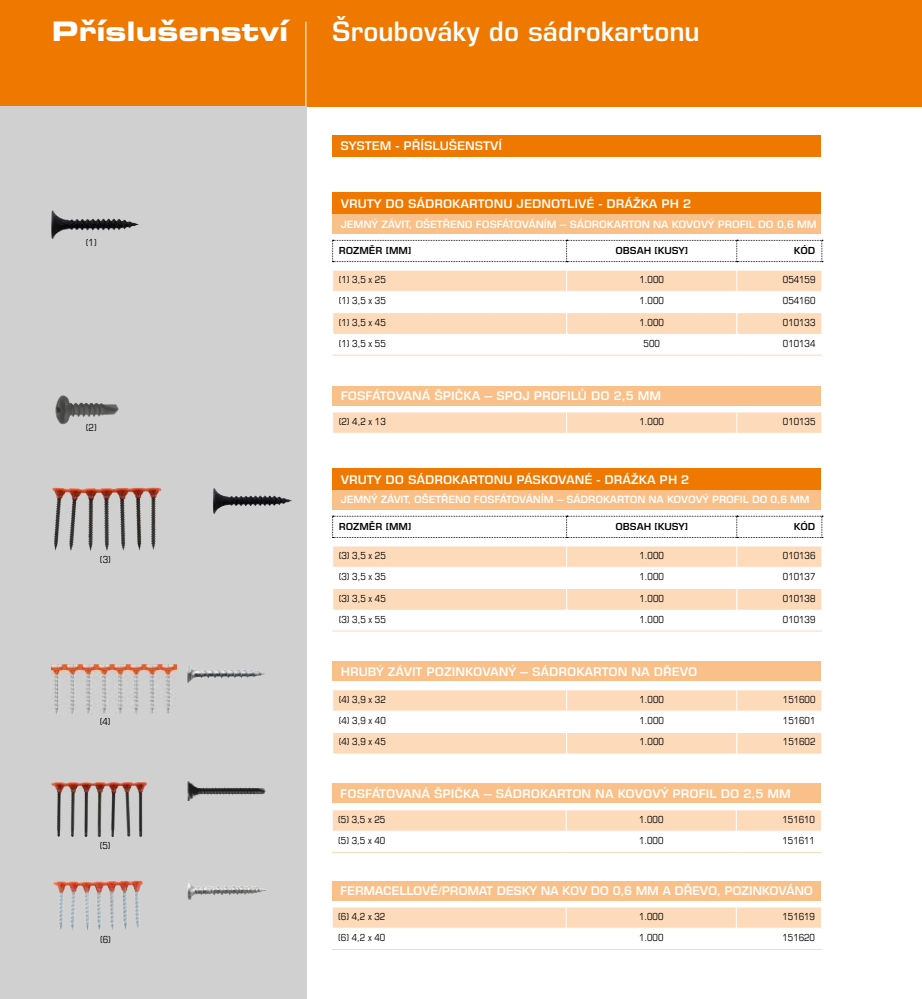
<style>
.page{position:relative;width:922px;height:999px;background:#fff}
.page>*{position:absolute;margin:0;border:0;box-sizing:border-box;transform-origin:0 0}
.t1{font:600 27px "Eurostile LT Pro";color:#fff}
.t2{font:27px "Eurostile LT Pro Bold Ex 2";color:#fff}
.t3{font:600 12px "Eurostile LT Pro";color:#fff}
.t4{font:600 12px "Eurostile LT Pro";letter-spacing:-.02em;color:#fff}
.t5{font:600 10.2px "Eurostile LT Pro";letter-spacing:-.01em;color:#fff}
.t6{font:600 10.05px "Eurostile LT Pro";letter-spacing:-.01em;color:#fff}
.t7{font:condensed 9.75px "Eurostile LT Pro";color:#000}
.t8{font:600 9.75px "Eurostile LT Pro";color:#000}
</style>
<div class="page">
<div style="left:893px;top:0;width:29px;height:106px;background:#ef7900"></div>
<div style="left:0;top:0;width:893px;height:106px;background:#ef7900"></div>
<hr style="left:305px;top:22px;width:1px;height:84px;background:#fff">
<div style="left:0;top:106px;width:306px;height:893px;background:#d0d0d0"></div>
<div style="left:332px;top:135px;width:488px;height:21px;background:#ef7900"></div>
<div style="left:332px;top:469px;width:488px;height:21px;background:#ef7900"></div>
<div style="left:332px;top:193px;width:488px;height:21px;background:#ef7900"></div>
<svg style="left:332px;top:516px;width:491px;height:115px"></svg>
<hr style="left:332px;top:631px;width:234px;height:1px;background:#fddab9">
<hr style="left:566px;top:631px;width:170px;height:1px;background:#fddab9">
<hr style="left:736px;top:631px;width:86px;height:1px;background:#fddab9">
<svg style="left:332px;top:240px;width:491px;height:115px"></svg>
<hr style="left:332px;top:355px;width:234px;height:1px;background:#fddab9">
<hr style="left:566px;top:355px;width:170px;height:1px;background:#fddab9">
<hr style="left:736px;top:355px;width:86px;height:1px;background:#fddab9">
<div style="left:332px;top:490px;width:488px;height:20px;background:#fac089"></div>
<div style="left:332px;top:214px;width:488px;height:20px;background:#fac089"></div>
<svg style="left:333px;top:690px;width:489px;height:64px"></svg>
<svg style="left:332px;top:810px;width:489px;height:21px;background:#fddbbb"></svg>
<hr style="left:332px;top:852px;width:234px;height:1px;background:#fddab9">
<hr style="left:566px;top:852px;width:170px;height:1px;background:#fddab9">
<hr style="left:736px;top:852px;width:85px;height:1px;background:#fddab9">
<svg style="left:333px;top:412px;width:489px;height:21px;background:#fddbbb"></svg>
<svg style="left:332px;top:907px;width:489px;height:21px;background:#fddbbb"></svg>
<hr style="left:332px;top:949px;width:234px;height:1px;background:#fddab9">
<hr style="left:566px;top:949px;width:170px;height:1px;background:#fddab9">
<hr style="left:736px;top:949px;width:85px;height:1px;background:#fddab9">
<div style="left:332px;top:661px;width:488px;height:20px;background:#fac089"></div>
<div style="left:332px;top:784px;width:488px;height:19px;background:#fac089"></div>
<div style="left:332px;top:386px;width:488px;height:19px;background:#fac089"></div>
<div style="left:332px;top:881px;width:488px;height:19px;background:#fac089"></div>
<img style="left:51px;top:210px;width:88px;height:29px">
<img style="left:55px;top:395px;width:63px;height:30px">
<img style="left:51px;top:664px;width:125px;height:50px">
<img style="left:52px;top:488px;width:95px;height:47px">
<img style="left:52px;top:881px;width:81px;height:35px">
<div style="left:86px;top:424px;width:11px;height:8px;background:#d0d0d0"></div>
<img style="left:51px;top:782px;width:89px;height:45px">
<img style="left:213px;top:488px;width:79px;height:26px">
<img style="left:187px;top:666px;width:78px;height:17px">
<img style="left:187px;top:883px;width:79px;height:17px">
<img style="left:187px;top:782px;width:79px;height:18px">
<h1 class="t2" style="left:52px;top:12px;width:238px">Příslušenství</h1>
<h1 class="t1" style="left:332px;top:15px;width:369px">Šroubováky do sádrokartonu</h1>
<p class="t3" style="left:340px;top:139px;width:163px">SYSTEM - PŘÍSLUŠENSTVÍ</p>
<p class="t3" style="left:341px;top:196px;width:352px">VRUTY DO SÁDROKARTONU JEDNOTLIVÉ - DRÁŽKA PH 2</p>
<p class="t7" style="left:86px;top:237px;width:12px">(1)</p>
<p class="t7" style="left:86px;top:422px;width:12px">(2)</p>
<p class="t7" style="left:100px;top:554px;width:12px">(3)</p>
<p class="t7" style="left:100px;top:716px;width:12px">(4)</p>
<p class="t7" style="left:100px;top:839px;width:12px">(5)</p>
<p class="t7" style="left:100px;top:933px;width:12px">(6)</p>
<p class="t5" style="left:341px;top:218px;width:477px">JEMNÝ ZÁVIT, OŠETŘENO FOSFÁTOVÁNÍM – SÁDROKARTON NA KOVOVÝ PROFIL DO 0,6 MM</p>
<p class="t8" style="left:339px;top:245px;width:74px">ROZMĚR [MM]</p>
<p class="t8" style="left:615px;top:245px;width:74px">OBSAH [KUSY]</p>
<p class="t8" style="left:794px;top:245px;width:23px">KÓD</p>
<p class="t7" style="left:339px;top:274px;width:49px">(1) 3,5 x 25</p>
<p class="t7" style="left:639px;top:274px;width:26px">1.000</p>
<p class="t7" style="left:783px;top:274px;width:34px">054159</p>
<p class="t7" style="left:339px;top:295px;width:49px">(1) 3,5 x 35</p>
<p class="t7" style="left:639px;top:295px;width:26px">1.000</p>
<p class="t7" style="left:783px;top:295px;width:34px">054160</p>
<p class="t7" style="left:339px;top:316px;width:49px">(1) 3,5 x 45</p>
<p class="t7" style="left:639px;top:316px;width:26px">1.000</p>
<p class="t7" style="left:783px;top:316px;width:34px">010133</p>
<p class="t7" style="left:339px;top:338px;width:49px">(1) 3,5 x 55</p>
<p class="t7" style="left:643px;top:338px;width:18px">500</p>
<p class="t7" style="left:783px;top:338px;width:34px">010134</p>
<p class="t3" style="left:341px;top:388px;width:322px">FOSFÁTOVANÁ ŠPIČKA – SPOJ PROFILŮ DO 2,5 MM</p>
<p class="t7" style="left:339px;top:416px;width:49px">(2) 4,2 x 13</p>
<p class="t7" style="left:639px;top:416px;width:26px">1.000</p>
<p class="t7" style="left:783px;top:416px;width:34px">010135</p>
<p class="t3" style="left:341px;top:472px;width:350px">VRUTY DO SÁDROKARTONU PÁSKOVANÉ - DRÁŽKA PH 2</p>
<p class="t6" style="left:341px;top:494px;width:470px">JEMNÝ ZÁVIT, OŠETŘENO FOSFÁTOVÁNÍM – SÁDROKARTON NA KOVOVÝ PROFIL DO 0,6 MM</p>
<p class="t8" style="left:339px;top:521px;width:74px">ROZMĚR [MM]</p>
<p class="t8" style="left:615px;top:521px;width:74px">OBSAH [KUSY]</p>
<p class="t8" style="left:794px;top:521px;width:23px">KÓD</p>
<p class="t7" style="left:339px;top:550px;width:49px">(3) 3,5 x 25</p>
<p class="t7" style="left:639px;top:550px;width:26px">1.000</p>
<p class="t7" style="left:783px;top:550px;width:34px">010136</p>
<p class="t7" style="left:339px;top:571px;width:49px">(3) 3,5 x 35</p>
<p class="t7" style="left:639px;top:571px;width:26px">1.000</p>
<p class="t7" style="left:783px;top:571px;width:34px">010137</p>
<p class="t7" style="left:339px;top:592px;width:49px">(3) 3,5 x 45</p>
<p class="t7" style="left:639px;top:592px;width:26px">1.000</p>
<p class="t7" style="left:783px;top:592px;width:34px">010138</p>
<p class="t7" style="left:339px;top:614px;width:49px">(3) 3,5 x 55</p>
<p class="t7" style="left:639px;top:614px;width:26px">1.000</p>
<p class="t7" style="left:783px;top:614px;width:34px">010139</p>
<p class="t3" style="left:341px;top:664px;width:358px">HRUBÝ ZÁVIT POZINKOVANÝ – SÁDROKARTON NA DŘEVO</p>
<p class="t7" style="left:339px;top:694px;width:49px">(4) 3,9 x 32</p>
<p class="t7" style="left:639px;top:694px;width:26px">1.000</p>
<p class="t7" style="left:783px;top:694px;width:34px">151600</p>
<p class="t7" style="left:339px;top:715px;width:49px">(4) 3,9 x 40</p>
<p class="t7" style="left:639px;top:715px;width:26px">1.000</p>
<p class="t7" style="left:783px;top:715px;width:34px">151601</p>
<p class="t7" style="left:339px;top:736px;width:49px">(4) 3,9 x 45</p>
<p class="t7" style="left:639px;top:736px;width:26px">1.000</p>
<p class="t7" style="left:783px;top:736px;width:34px">151602</p>
<p class="t3" style="left:340px;top:786px;width:452px">FOSFÁTOVANÁ ŠPIČKA – SÁDROKARTON NA KOVOVÝ PROFIL DO 2,5 MM</p>
<p class="t7" style="left:338px;top:814px;width:49px">(5) 3,5 x 25</p>
<p class="t7" style="left:639px;top:814px;width:26px">1.000</p>
<p class="t7" style="left:782px;top:814px;width:34px">151610</p>
<p class="t7" style="left:338px;top:835px;width:49px">(5) 3,5 x 40</p>
<p class="t7" style="left:639px;top:835px;width:26px">1.000</p>
<p class="t7" style="left:782px;top:835px;width:34px">151611</p>
<p class="t4" style="left:340px;top:883px;width:474px">FERMACELLOVÉ/PROMAT DESKY NA KOV DO 0,6 MM A DŘEVO, POZINKOVÁNO</p>
<p class="t7" style="left:338px;top:911px;width:49px">(6) 4,2 x 32</p>
<p class="t7" style="left:639px;top:911px;width:26px">1.000</p>
<p class="t7" style="left:782px;top:911px;width:34px">151619</p>
<p class="t7" style="left:338px;top:932px;width:49px">(6) 4,2 x 40</p>
<p class="t7" style="left:639px;top:932px;width:26px">1.000</p>
<p class="t7" style="left:782px;top:932px;width:34px">151620</p>
</div>
